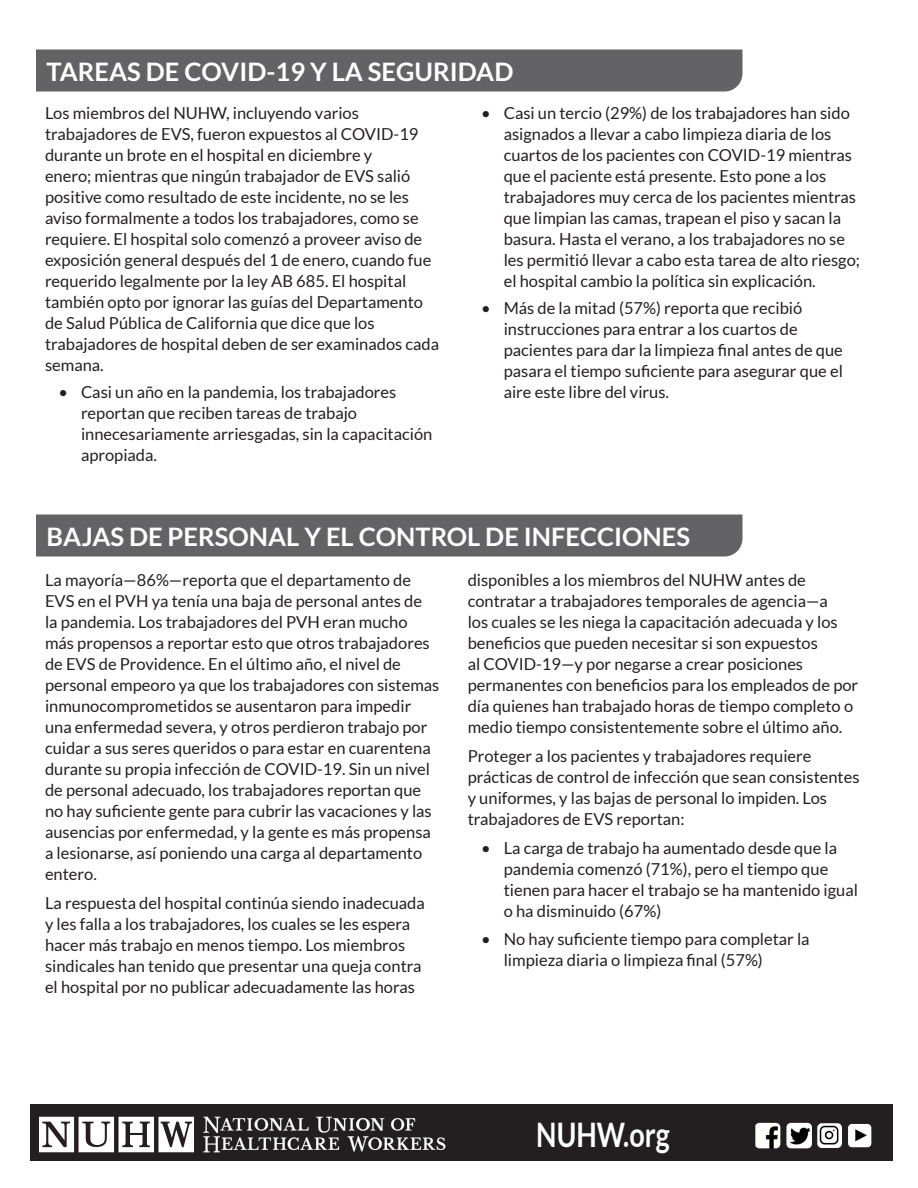
<style>
.page{position:relative;width:918px;height:1188px;background:#fff}
.page>*{position:absolute;margin:0;border:0;box-sizing:border-box;transform-origin:0 0}
.t1{font:700 33.75px "Lato";color:#fff;scale:.8 1}
.t2{font:700 25.5px "Lato";color:#fff}
.t3{font:16.5px/21px "Lato";color:#231f20}
</style>
<div class="page">
<div style="left:36px;top:50px;width:706px;height:42px;background:#636366"></div>
<div style="left:36px;top:514px;width:706px;height:42px;background:#636366"></div>
<div style="left:30px;top:1104px;width:863px;height:57px;background:#231f20"></div>
<svg style="left:203px;top:1117px;width:242px;height:35px"></svg>
<svg style="left:40px;top:1117px;width:154px;height:35px"></svg>
<img style="left:755px;top:1123px;width:25px;height:25px">
<div style="left:786px;top:1123px;width:26px;height:25px;background:#fff;border-radius:4px"></div>
<img style="left:790px;top:1127px;width:20px;height:18px">
<img style="left:817px;top:1123px;width:25px;height:25px">
<img style="left:849px;top:1125px;width:21px;height:21px">
<div style="left:847px;top:1123px;width:25px;height:25px;border:1px solid #231f20;border-radius:4px"></div>
<p class="t2" style="left:46px;top:57px;width:468px">TAREAS DE COVID-19 Y LA SEGURIDAD</p>
<p class="t3" style="left:45px;top:103px;width:396px">Los miembros del NUHW, incluyendo varios trabajadores de EVS, fueron expuestos al COVID-19 durante un brote en el hospital en diciembre y<br>enero; mientras que ningún trabajador de EVS salió positive como resultado de este incidente, no se les aviso formalmente a todos los trabajadores, como se requiere. El hospital solo comenzó a proveer aviso de exposición general después del 1 de enero, cuando fue requerido legalmente por la ley AB 685. El hospital también opto por ignorar las guías del Departamento de Salud Pública de California que dice que los trabajadores de hospital deben de ser examinados cada semana.</p>
<p class="t3" style="left:81px;top:382px;width:353px;text-indent:-22px">• Casi un año en la pandemia, los trabajadores reportan que reciben tareas de trabajo innecesariamente arriesgadas, sin la capacitación apropiada.</p>
<p class="t3" style="left:504px;top:103px;width:358px;text-indent:-22px">• Casi un tercio (29%) de los trabajadores han sido asignados a llevar a cabo limpieza diaria de los cuartos de los pacientes con COVID-19 mientras que el paciente está presente. Esto pone a los trabajadores muy cerca de los pacientes mientras que limpian las camas, trapean el piso y sacan la basura. Hasta el verano, a los trabajadores no se les permitió llevar a cabo esta tarea de alto riesgo; el hospital cambio la política sin explicación.</p>
<p class="t3" style="left:504px;top:298px;width:341px;text-indent:-22px">• Más de la mitad (57%) reporta que recibió instrucciones para entrar a los cuartos de pacientes para dar la limpieza final antes de que pasara el tiempo suficiente para asegurar que el aire este libre del virus.</p>
<p class="t2" style="left:46px;top:522px;width:645px">BAJAS DE PERSONAL Y EL CONTROL DE INFECCIONES</p>
<p class="t3" style="left:45px;top:569px;width:396px">La mayoría—86%—reporta que el departamento de EVS en el PVH ya tenía una baja de personal antes de<br>la pandemia. Los trabajadores del PVH eran mucho más propensos a reportar esto que otros trabajadores de EVS de Providence. En el último año, el nivel de personal empeoro ya que los trabajadores con sistemas inmunocomprometidos se ausentaron para impedir una enfermedad severa, y otros perdieron trabajo por cuidar a sus seres queridos o para estar en cuarentena durante su propia infección de COVID-19. Sin un nivel de personal adecuado, los trabajadores reportan que no hay suficiente gente para cubrir las vacaciones y las ausencias por enfermedad, y la gente es más propensa a lesionarse, así poniendo una carga al departamento entero.</p>
<p class="t3" style="left:45px;top:892px;width:381px">La respuesta del hospital continúa siendo inadecuada y les falla a los trabajadores, los cuales se les espera hacer más trabajo en menos tiempo. Los miembros sindicales han tenido que presentar una queja contra el hospital por no publicar adecuadamente las horas</p>
<p class="t3" style="left:468px;top:569px;width:392px">disponibles a los miembros del NUHW antes de contratar a trabajadores temporales de agencia—a<br>los cuales se les niega la capacitación adecuada y los beneficios que pueden necesitar si son expuestos<br>al COVID-19—y por negarse a crear posiciones permanentes con beneficios para los empleados de por día quienes han trabajado horas de tiempo completo o medio tiempo consistentemente sobre el último año.</p>
<p class="t3" style="left:468px;top:745px;width:393px">Proteger a los pacientes y trabajadores requiere prácticas de control de infección que sean consistentes y uniformes, y las bajas de personal lo impiden. Los trabajadores de EVS reportan:</p>
<p class="t3" style="left:504px;top:837px;width:356px;text-indent:-22px">• La carga de trabajo ha aumentado desde que la pandemia comenzó (71%), pero el tiempo que tienen para hacer el trabajo se ha mantenido igual o ha disminuido (67%)</p>
<p class="t3" style="left:504px;top:929px;width:307px;text-indent:-22px">• No hay suficiente tiempo para completar la limpieza diaria o limpieza final (57%)</p>
<p class="t1" style="left:534px;top:1111px;width:168px">NUHW.org</p>
<p class="t1" style="left:536px;top:1115px;width:168px">NUHW.org</p>
</div>
